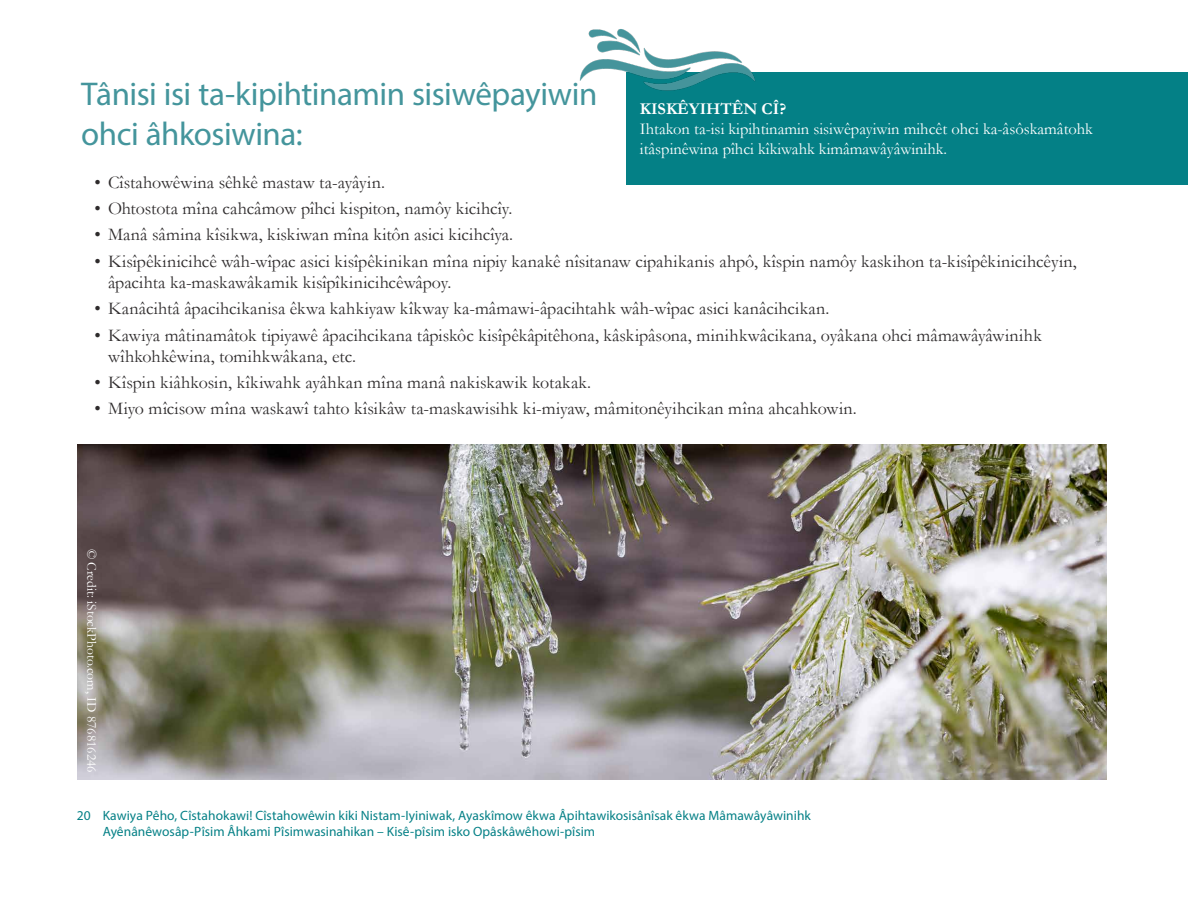
<style>
.page{position:relative;width:1188px;height:918px;background:#fff}
.page>*{position:absolute;margin:0;border:0;box-sizing:border-box;transform-origin:0 0}
.t1{font:33px/39.6px "Myriad Pro";letter-spacing:-.015em;color:#44959c}
.t2{font:18px/21.6px "Garamond";letter-spacing:.01em;color:#2e2b2c}
.t3{font:16.5px/19.8px "Garamond";color:#fff}
.t4{font:700 16.5px "Garamond";color:#fff}
.t5{font:13.5px/16.5px "Myriad Pro";color:#048086}
.t6{font:13.5px "Garamond";color:#fff}
</style>
<div class="page">
<div style="left:626px;top:72px;width:562px;height:112px;background:#048086"></div>
<img style="left:579px;top:29px;width:176px;height:62px">
<img style="left:77px;top:444px;width:1030px;height:335px">
<h1 class="t1" style="left:81px;top:74px;width:518px">Tânisi isi ta-kipihtinamin sisiwêpayiwin ohci âhkosiwina:</h1>
<p class="t2" style="left:94px;top:171px;width:292px">• Cîstahowêwina sêhkê mastaw ta-ayâyin.</p>
<p class="t2" style="left:94px;top:197px;width:419px">• Ohtostota mîna cahcâmow pîhci kispiton, namôy kicihcîy.</p>
<p class="t2" style="left:94px;top:223px;width:420px">• Manâ sâmina kîsikwa, kiskiwan mîna kitôn asici kicihcîya.</p>
<p class="t2" style="left:108px;top:250px;width:970px;text-indent:-14px">• Kisîpêkinicihcê wâh-wîpac asici kisîpêkinikan mîna nipiy kanakê nîsitanaw cipahikanis ahpô, kîspin namôy kaskihon ta-kisîpêkinicihcêyin, âpacihta ka-maskawâkamik kisîpîkinicihcêwâpoy.</p>
<p class="t2" style="left:94px;top:297px;width:736px">• Kanâcihtâ âpacihcikanisa êkwa kahkiyaw kîkway ka-mâmawi-âpacihtahk wâh-wîpac asici kanâcihcikan.</p>
<p class="t2" style="left:108px;top:324px;width:935px;text-indent:-14px">• Kawiya mâtinamâtok tipiyawê âpacihcikana tâpiskôc kisîpêkâpitêhona, kâskipâsona, minihkwâcikana, oyâkana ohci mâmawâyâwinihk wîhkohkêwina, tomihkwâkana, etc.</p>
<p class="t2" style="left:94px;top:371px;width:498px">• Kîspin kiâhkosin, kîkiwahk ayâhkan mîna manâ nakiskawik kotakak.</p>
<p class="t2" style="left:94px;top:398px;width:764px">• Miyo mîcisow mîna waskawî tahto kîsikâw ta-maskawisihk ki-miyaw, mâmitonêyihcikan mîna ahcahkowin.</p>
<p class="t4" style="left:640px;top:98px;width:148px">KISKÊYIHTÊN CÎ?</p>
<p class="t3" style="left:640px;top:118px;width:455px">Ihtakon ta-isi kipihtinamin sisiwêpayiwin mihcêt ohci ka-âsôskamâtohk itâspinêwina pîhci kîkiwahk kimâmawâyâwinihk.</p>
<p class="t6" style="left:101px;top:549px;width:225px;rotate:90deg">© Credit: iStockPhoto.com, ID 876816246</p>
<p class="t5" style="left:103px;top:807px;width:710px;text-indent:-26px">20 Kawiya Pêho, Cîstahokawi! Cîstahowêwin kiki Nistam-Iyiniwak, Ayaskîmow êkwa Âpihtawikosisânîsak êkwa Mâmawâyâwinihk<br>Ayênânêwosâp-Pîsim Âhkami Pîsimwasinahikan – Kisê-pîsim isko Opâskâwêhowi-pîsim</p>
</div>
